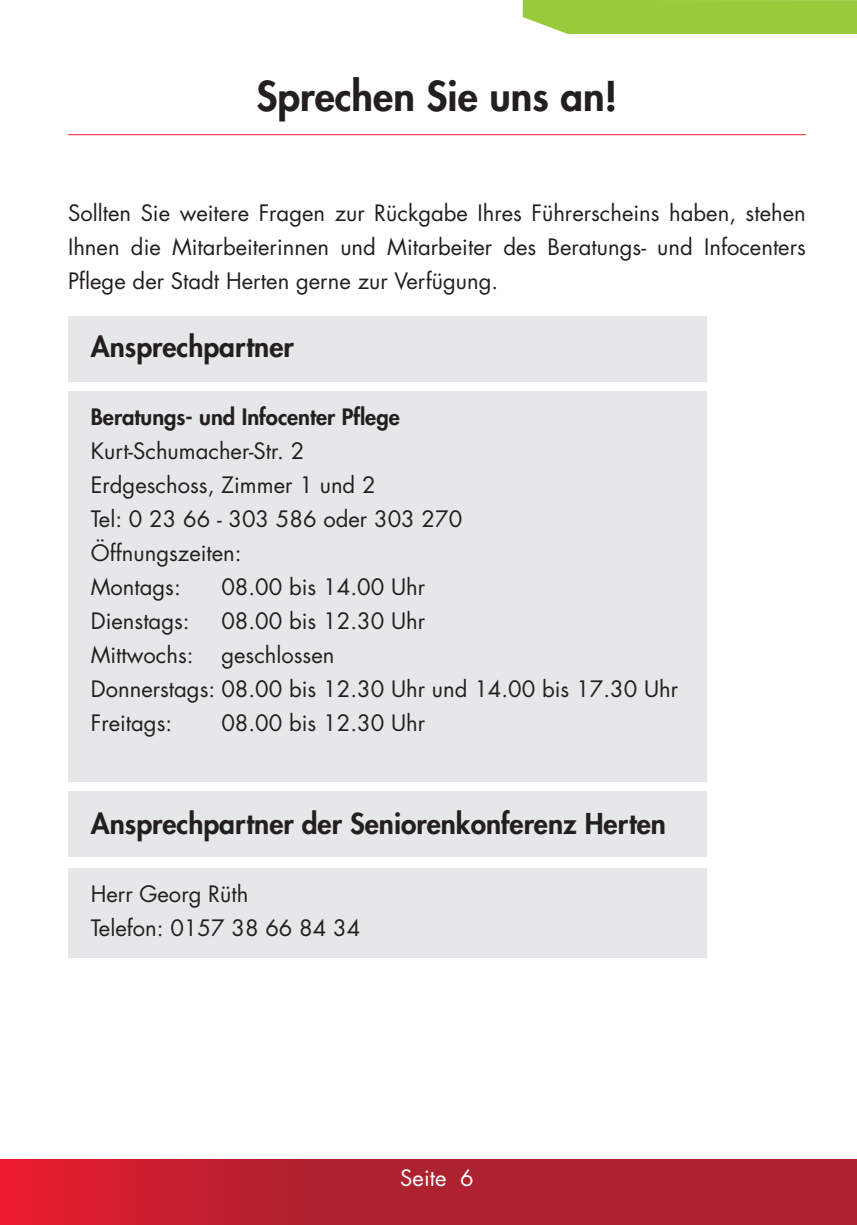
<style>
.page{position:relative;width:857px;height:1225px;background:#fff}
.page>*{position:absolute;margin:0;border:0;box-sizing:border-box;transform-origin:0 0}
.t1{font:800 40px "Futura LT";color:#231f20}
.t2{font:800 28px "Futura LT";color:#231f20}
.t3{font:22px/34px "Futura";color:#231f20}
.t4{font:800 22px "Futura LT";color:#231f20}
.t5{font:22px "Futura";color:#fff}
</style>
<div class="page">
<div style="left:68px;top:791px;width:638px;height:65px;background:#e6e7e9"></div>
<div style="left:68px;top:868px;width:638px;height:89px;background:#e6e7e9"></div>
<div style="left:68px;top:316px;width:638px;height:65px;background:#e6e7e9"></div>
<div style="left:68px;top:391px;width:638px;height:391px;background:#e6e7e9"></div>
<hr style="left:68px;top:134px;width:737px;height:1px;background:#ee1b2d">
<svg style="left:0;top:1159px;width:856px;height:66px;background:#b8202e"></svg>
<div style="left:522px;top:0;width:334px;height:34px;background:#99ca3b"></div>
<h1 class="t1" style="left:256px;top:70px;width:362px">Sprechen Sie uns an!</h1>
<p class="t3" style="left:68px;top:196px;width:738px;text-align:justify">Sollten Sie weitere Fragen zur Rückgabe Ihres Führerscheins haben, stehen Ihnen die Mitarbeiterinnen und Mitarbeiter des Beratungs- und Infocenters Pflege der Stadt Herten gerne zur Verfügung.</p>
<p class="t2" style="left:91px;top:328px;width:204px">Ansprechpartner</p>
<p class="t4" style="left:91px;top:402px;width:310px">Beratungs- und Infocenter Pflege</p>
<p class="t3" style="left:91px;top:434px;width:373px">Kurt-Schumacher-Str. 2<br>Erdgeschoss, Zimmer 1 und 2<br>Tel: 0 23 66 - 303 586 oder 303 270<br>Öffnungszeiten:<br>Montags:</p>
<p class="t3" style="left:221px;top:570px;width:205px">08.00 bis 14.00 Uhr</p>
<p class="t3" style="left:91px;top:604px;width:100px">Dienstags:</p>
<p class="t3" style="left:221px;top:604px;width:205px">08.00 bis 12.30 Uhr</p>
<p class="t3" style="left:91px;top:638px;width:104px">Mittwochs:</p>
<p class="t3" style="left:91px;top:638px;width:588px;text-indent:130px">geschlossen<br>Donnerstags: 08.00 bis 12.30 Uhr und 14.00 bis 17.30 Uhr<br>Freitags:</p>
<p class="t3" style="left:221px;top:706px;width:205px">08.00 bis 12.30 Uhr</p>
<p class="t2" style="left:91px;top:804px;width:576px">Ansprechpartner der Seniorenkonferenz Herten</p>
<p class="t3" style="left:91px;top:876px;width:271px">Herr Georg Rüth<br>Telefon: 0157 38 66 84 34</p>
<p class="t5" style="left:400px;top:1163px;width:75px">Seite 6</p>
</div>
